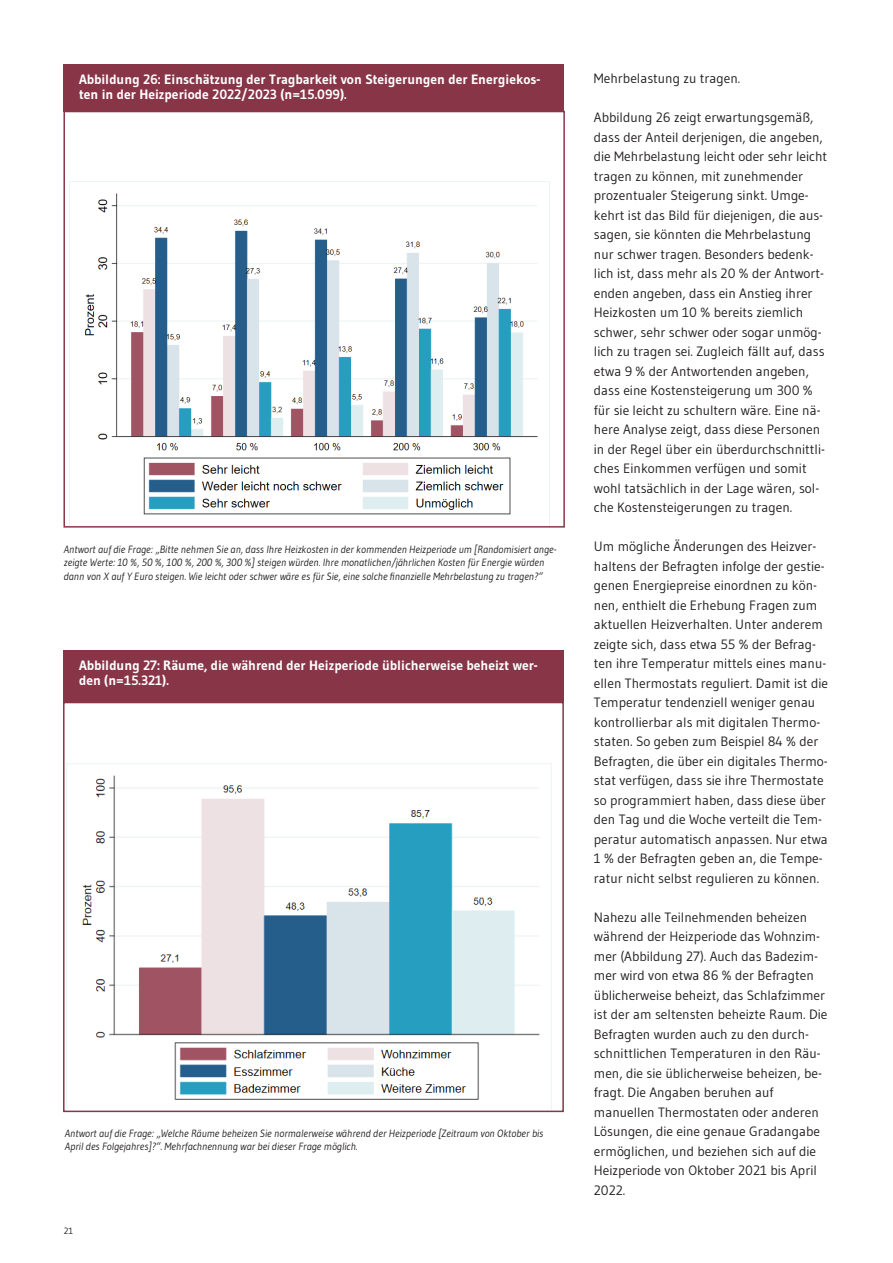
<style>
.page{position:relative;width:893px;height:1263px;background:#fff}
.page>*{position:absolute;margin:0;border:0;box-sizing:border-box;transform-origin:0 0}
.t1{font:13.5px/19.5px "Gudea";color:#231f20}
.t2{font:700 13.5px/15px "Gudea";color:#fff}
.t3{font:italic 10.5px/13.5px "Gudea";color:#231f20}
.t4{font:9px "Gudea";color:#231f20}
</style>
<div class="page">
<div style="left:64px;top:650px;width:500px;height:52px;background:#893548"></div>
<img style="left:67px;top:763px;width:484px;height:337px">
<div style="left:63px;top:702px;width:501px;height:410px;border:2px solid #893548"></div>
<div style="left:64px;top:64px;width:500px;height:48px;background:#893548"></div>
<img style="left:70px;top:181px;width:480px;height:344px">
<div style="left:63px;top:111px;width:502px;height:417px;border:2px solid #893548"></div>
<p class="t2" style="left:79px;top:71px;width:463px">Abbildung 26: Einschätzung der Tragbarkeit von Steigerungen der Energiekos&shy;ten in der Heizperiode 2022/2023 (n=15.099).</p>
<p class="t3" style="left:64px;top:542px;width:494px">Antwort auf die Frage: „Bitte nehmen Sie an, dass Ihre Heizkosten in der kommenden Heizperiode um [Randomisiert ange&shy;zeigte Werte: 10 %, 50 %, 100 %, 200 %, 300 %] steigen würden. Ihre monatlichen/jährlichen Kosten für Energie würden dann von X auf Y Euro steigen. Wie leicht oder schwer wäre es für Sie, eine solche finanzielle Mehrbelastung zu tragen?“</p>
<p class="t2" style="left:79px;top:658px;width:460px">Abbildung 27: Räume, die während der Heizperiode üblicherweise beheizt wer&shy;den (n=15.321).</p>
<p class="t3" style="left:65px;top:1126px;width:480px">Antwort auf die Frage: „Welche Räume beheizen Sie normalerweise während der Heizperiode [Zeitraum von Oktober bis<br>April des Folgejahres]?“. Mehrfachnennung war bei dieser Frage möglich.</p>
<p class="t4" style="left:64px;top:1225px;width:11px">21</p>
<p class="t1" style="left:594px;top:69px;width:148px">Mehrbelastung zu tragen.</p>
<p class="t1" style="left:594px;top:108px;width:235px">Abbildung 26 zeigt erwartungsgemäß, dass der Anteil derjenigen, die angeben, die Mehrbelastung leicht oder sehr leicht tragen zu können, mit zunehmender prozentualer Steigerung sinkt. Umge&shy;kehrt ist das Bild für diejenigen, die aus&shy;sagen, sie könnten die Mehrbelastung nur schwer tragen. Besonders bedenk&shy;lich ist, dass mehr als 20 % der Antwort&shy;enden angeben, dass ein Anstieg ihrer Heizkosten um 10 % bereits ziemlich schwer, sehr schwer oder sogar unmög&shy;lich zu tragen sei. Zugleich fällt auf, dass etwa 9 % der Antwortenden angeben, dass eine Kostensteigerung um 300 % für sie leicht zu schultern wäre. Eine nä&shy;here Analyse zeigt, dass diese Personen in der Regel über ein überdurchschnittli&shy;ches Einkommen verfügen und somit wohl tatsächlich in der Lage wären, sol&shy;che Kostensteigerungen zu tragen.</p>
<p class="t1" style="left:594px;top:537px;width:236px">Um mögliche Änderungen des Heizver&shy;haltens der Befragten infolge der gestie&shy;genen Energiepreise einordnen zu kön&shy;nen, enthielt die Erhebung Fragen zum aktuellen Heizverhalten. Unter anderem zeigte sich, dass etwa 55 % der Befrag&shy;ten ihre Temperatur mittels eines manu&shy;ellen Thermostats reguliert. Damit ist die Temperatur tendenziell weniger genau kontrollierbar als mit digitalen Thermo&shy;staten. So geben zum Beispiel 84 % der Befragten, die über ein digitales Thermo&shy;stat verfügen, dass sie ihre Thermostate so programmiert haben, dass diese über den Tag und die Woche verteilt die Tem&shy;peratur automatisch anpassen. Nur etwa 1 % der Befragten geben an, die Tempe&shy;ratur nicht selbst regulieren zu können.</p>
<p class="t1" style="left:594px;top:907px;width:235px">Nahezu alle Teilnehmenden beheizen während der Heizperiode das Wohnzim&shy;mer (Abbildung 27). Auch das Badezim&shy;mer wird von etwa 86 % der Befragten üblicherweise beheizt, das Schlafzimmer ist der am seltensten beheizte Raum. Die Befragten wurden auch zu den durch&shy;schnittlichen Temperaturen in den Räu&shy;men, die sie üblicherweise beheizen, be&shy;fragt. Die Angaben beruhen auf manuellen Thermostaten oder anderen Lösungen, die eine genaue Gradangabe ermöglichen, und beziehen sich auf die Heizperiode von Oktober 2021 bis April 2022.</p>
</div>
